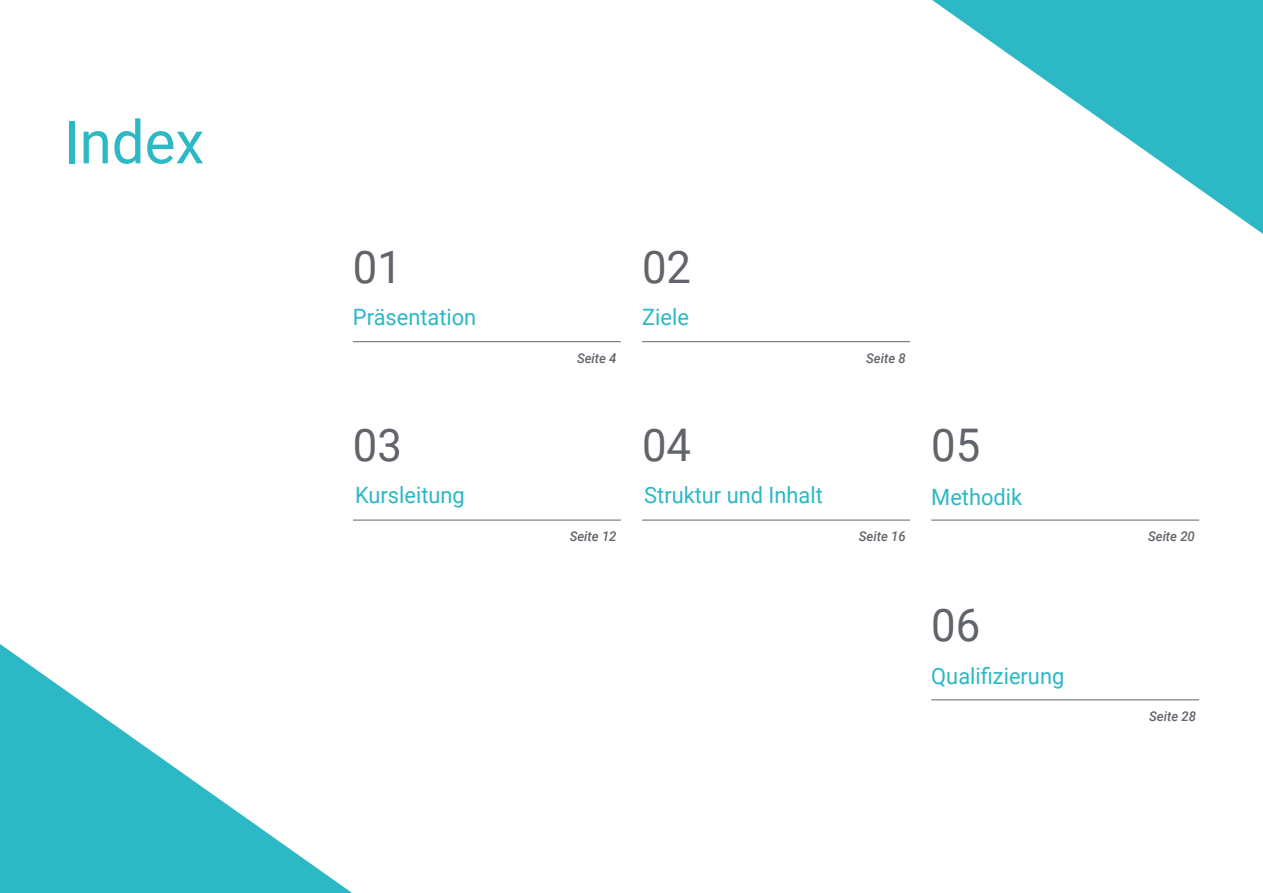
<style>
.page{position:relative;width:1263px;height:893px;background:#fff}
.page>*{position:absolute;margin:0;border:0;box-sizing:border-box;transform-origin:0 0}
.t1{font:60px "Roboto";color:#2db8c5}
.t2{font:45px "Roboto";color:#61646a}
.t3{font:22.5px "Roboto";color:#2db8c5}
.t4{font:italic 500 13.5px "Roboto";color:#61646a}
</style>
<div class="page">
<svg style="left:0;top:644px;width:352px;height:249px"></svg>
<svg style="left:932px;top:0;width:331px;height:234px"></svg>
<hr style="left:353px;top:341px;width:268px;height:1px;background:#61646a">
<hr style="left:931px;top:520px;width:268px;height:1px;background:#61646a">
<hr style="left:642px;top:341px;width:268px;height:1px;background:#61646a">
<hr style="left:931px;top:699px;width:268px;height:1px;background:#61646a">
<hr style="left:642px;top:520px;width:268px;height:1px;background:#61646a">
<hr style="left:353px;top:520px;width:268px;height:1px;background:#61646a">
<h1 class="t1" style="left:64px;top:100px;width:142px">Index</h1>
<h2 class="t2" style="left:353px;top:235px;width:51px">01</h2>
<p class="t3" style="left:353px;top:301px;width:125px">Präsentation</p>
<p class="t4" style="left:577px;top:349px;width:41px">Seite 4</p>
<h2 class="t2" style="left:642px;top:235px;width:51px">02</h2>
<p class="t3" style="left:642px;top:301px;width:48px">Ziele</p>
<h2 class="t2" style="left:353px;top:414px;width:51px">03</h2>
<h2 class="t2" style="left:642px;top:414px;width:51px">04</h2>
<p class="t3" style="left:355px;top:480px;width:111px">Kursleitung</p>
<p class="t3" style="left:644px;top:480px;width:180px">Struktur und Inhalt</p>
<p class="t4" style="left:866px;top:349px;width:41px">Seite 8</p>
<p class="t4" style="left:570px;top:527px;width:48px">Seite 12</p>
<p class="t4" style="left:859px;top:527px;width:48px">Seite 16</p>
<h2 class="t2" style="left:931px;top:414px;width:51px">05</h2>
<p class="t3" style="left:931px;top:481px;width:92px">Methodik</p>
<h2 class="t2" style="left:931px;top:593px;width:51px">06</h2>
<p class="t3" style="left:931px;top:661px;width:134px">Qualifizierung</p>
<p class="t4" style="left:1148px;top:527px;width:48px">Seite 20</p>
<p class="t4" style="left:1149px;top:707px;width:48px">Seite 28</p>
</div>
